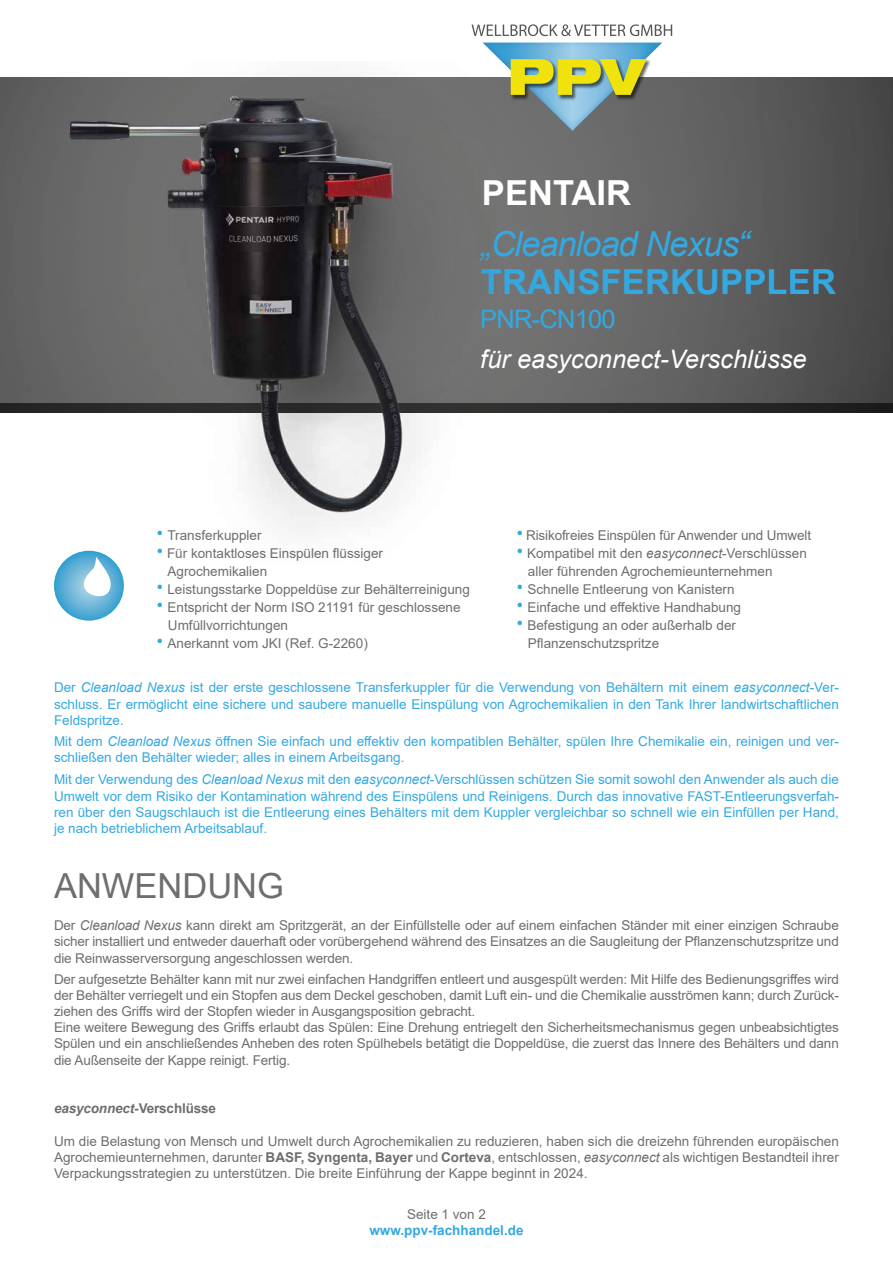
<style>
.page{position:relative;width:893px;height:1263px;background:#fff}
.page>*{position:absolute;margin:0;border:0;box-sizing:border-box;transform-origin:0 0}
.t1{font:italic 34.5px "Arial";letter-spacing:-.03em;color:#34a9e1}
.t2{font:700 34.5px "Arial";letter-spacing:.005em;color:#34a9e1}
.t3{font:34.5px "Arial";color:#6e6e6e}
.t4{font:700 34.5px "Arial";color:#fff}
.t5{font:italic 25.5px "Arial";color:#fff}
.t6{font:25.5px "Arial";letter-spacing:-.03em;color:#34a9e1}
.t7{font:13.5px/16.2px "Arial";letter-spacing:-.01em;color:#6e6e6e;text-align:justify}
.t8{font:13.5px/16.2px "Arial";color:#34a9e1;text-align:justify}
.t9{font:700 13.5px "Arial";letter-spacing:-.01em;color:#6e6e6e}
.t10{font:700 13.5px "Arial";color:#34a9e1}
.s1{font-family:"Myriad Pro";font-weight:700;font-size:22.5px;color:#34a9e1}
.s2{font-style:italic}
.s3{font-weight:700}
</style>
<div class="page">
<img style="left:0;top:78px;width:893px;height:326px">
<svg style="left:483px;top:43px;width:179px;height:88px;background:#8ea284"></svg>
<svg style="left:472px;top:24px;width:200px;height:12px"></svg>
<img style="left:0;top:404px;width:893px;height:8px">
<svg style="left:54px;top:551px;width:70px;height:70px;background:#5aaed6"></svg>
<svg style="left:80px;top:564px;width:33px;height:35px"></svg>
<img style="left:37px;top:62px;width:460px;height:502px">
<h1 class="t4" style="left:482px;top:169px;width:151px">PENTAIR</h1>
<h1 class="t1" style="left:480px;top:221px;width:271px">„Cleanload Nexus“</h1>
<h1 class="t2" style="left:481px;top:258px;width:357px">TRANSFERKUPPLER</h1>
<h2 class="t6" style="left:480px;top:301px;width:137px">PNR-CN100</h2>
<h2 class="t5" style="left:480px;top:343px;width:328px">für easyconnect-Verschlüsse</h2>
<p class="t7" style="left:157px;top:527px;width:106px"><span class="s1">·</span> Transferkuppler</p>
<p class="t7" style="left:157px;top:545px;width:228px"><span class="s1">·</span> Für kontaktloses Einspülen flüssiger</p>
<p class="t7" style="left:167px;top:563px;width:101px">Agrochemikalien</p>
<p class="t7" style="left:157px;top:581px;width:315px"><span class="s1">·</span> Leistungsstarke Doppeldüse zur Behälterreinigung</p>
<p class="t7" style="left:157px;top:599px;width:305px"><span class="s1">·</span> Entspricht der Norm ISO 21191 für geschlossene</p>
<p class="t7" style="left:168px;top:617px;width:122px">Umfüllvorrichtungen</p>
<p class="t7" style="left:157px;top:635px;width:213px"><span class="s1">·</span> Anerkannt vom JKI (Ref. G-2260)</p>
<p class="t7" style="left:517px;top:527px;width:296px"><span class="s1">·</span> Risikofreies Einspülen für Anwender und Umwelt</p>
<p class="t7" style="left:517px;top:545px;width:292px"><span class="s1">·</span> Kompatibel mit den <span class="s2">easyconnect</span>-Verschlüssen</p>
<p class="t7" style="left:528px;top:563px;width:246px">aller führenden Agrochemieunternehmen</p>
<p class="t7" style="left:517px;top:581px;width:219px"><span class="s1">·</span> Schnelle Entleerung von Kanistern</p>
<p class="t7" style="left:517px;top:599px;width:226px"><span class="s1">·</span> Einfache und effektive Handhabung</p>
<p class="t7" style="left:517px;top:617px;width:221px"><span class="s1">·</span> Befestigung an oder außerhalb der</p>
<p class="t7" style="left:528px;top:635px;width:133px">Pflanzenschutzspritze</p>
<p class="t8" style="left:54px;top:679px;width:786px">Der <span class="s2">Cleanload Nexus</span> ist der erste geschlossene Transferkuppler für die Verwendung von Behältern mit einem <span class="s2">easyconnect</span>-Ver&shy;schluss. Er ermöglicht eine sichere und saubere manuelle Einspülung von Agrochemikalien in den Tank Ihrer landwirtschaftlichen Feldspritze.</p>
<p class="t8" style="left:54px;top:733px;width:786px">Mit dem <span class="s2">Cleanload Nexus</span> öffnen Sie einfach und effektiv den kompatiblen Behälter, spülen Ihre Chemikalie ein, reinigen und ver&shy;schließen den Behälter wieder; alles in einem Arbeitsgang.</p>
<p class="t8" style="left:54px;top:771px;width:786px">Mit der Verwendung des <span class="s2">Cleanload Nexus</span> mit den <span class="s2">easyconnect</span>-Verschlüssen schützen Sie somit sowohl den Anwender als auch die Umwelt vor dem Risiko der Kontamination während des Einspülens und Reinigens. Durch das innovative FAST-Entleerungsverfah&shy;ren über den Saugschlauch ist die Entleerung eines Behälters mit dem Kuppler vergleichbar so schnell wie ein Einfüllen per Hand, je nach betrieblichem Arbeitsablauf.</p>
<h1 class="t3" style="left:54px;top:862px;width:231px">ANWENDUNG</h1>
<p class="t7" style="left:54px;top:917px;width:786px">Der <span class="s2">Cleanload Nexus</span> kann direkt am Spritzgerät, an der Einfüllstelle oder auf einem einfachen Ständer mit einer einzigen Schraube sicher installiert und entweder dauerhaft oder vorübergehend während des Einsatzes an die Saugleitung der Pflanzenschutzspritze und die Reinwasserversorgung angeschlossen werden.</p>
<p class="t7" style="left:54px;top:971px;width:786px;text-align:left">Der aufgesetzte Behälter kann mit nur zwei einfachen Handgriffen entleert und ausgespült werden: Mit Hilfe des Bedienungsgriffes wird der Behälter verriegelt und ein Stopfen aus dem Deckel geschoben, damit Luft ein- und die Chemikalie ausströmen kann; durch Zurück&shy;ziehen des Griffs wird der Stopfen wieder in Ausgangsposition gebracht.<br>Eine weitere Bewegung des Griffs erlaubt das Spülen: Eine Drehung entriegelt den Sicherheitsmechanismus gegen unbeabsichtigtes Spülen und ein anschließendes Anheben des roten Spülhebels betätigt die Doppeldüse, die zuerst das Innere des Behälters und dann die Außenseite der Kappe reinigt. Fertig.</p>
<p class="t9" style="left:54px;top:1099px;width:164px"><span class="s2">easyconnect</span>-Verschlüsse</p>
<p class="t7" style="left:54px;top:1133px;width:786px">Um die Belastung von Mensch und Umwelt durch Agrochemikalien zu reduzieren, haben sich die dreizehn führenden europäischen Agrochemieunternehmen, darunter <span class="s3">BASF, Syngenta, Bayer</span> und <span class="s3">Corteva</span>, entschlossen, <span class="s2">easyconnect</span> als wichtigen Bestandteil ihrer Verpackungsstrategien zu unterstützen. Die breite Einführung der Kappe beginnt in 2024.</p>
<p class="t7" style="left:407px;top:1206px;width:80px">Seite 1 von 2</p>
<p class="t10" style="left:369px;top:1221px;width:156px">www.ppv-fachhandel.de</p>
</div>
